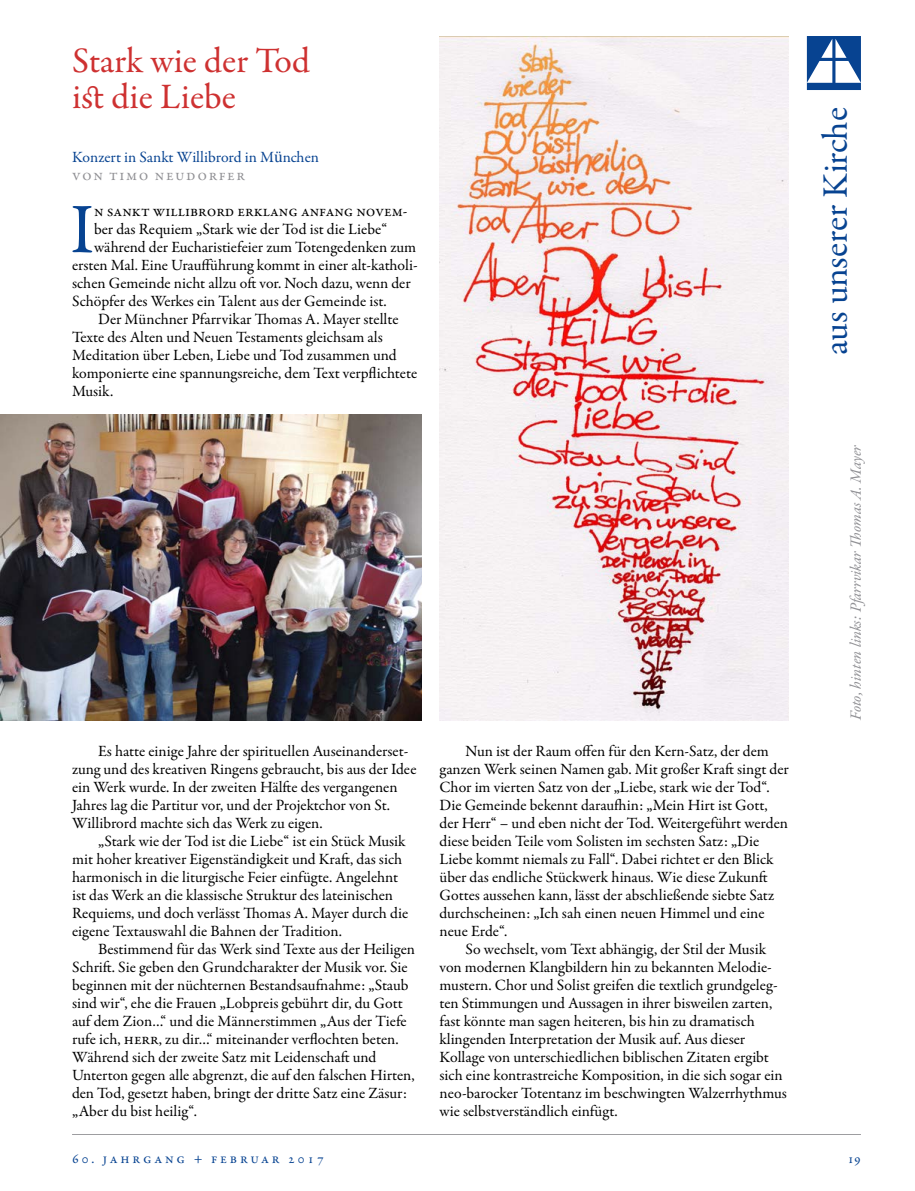
<style>
.page{position:relative;width:915px;height:1191px;background:#fff}
.page>*{position:absolute;margin:0;border:0;box-sizing:border-box;transform-origin:0 0}
.Text_mit_Initiale{font:71.25px "Garamond Premr Pro";color:#074391}
.Titel_KuB_AdK{font:36px/36px "Garamond Premr Pro";letter-spacing:-.01em;color:#ce3131}
.t1{font:36px "Garamond Premr Pro";color:#074391}
.Text_mit_Initiale-2{font:15.75px/18px "Garamond Premr Pro";letter-spacing:-.005em;color:#000}
.t2{font:italic 15.75px "Garamond Premr Pro";color:#919195}
.Subtitle{font:15.75px "Garamond Premr Pro";color:#074391}
.Autor_vor_Artikel{font:15.75px "Garamond Premr Pro";letter-spacing:.1em;color:#919195}
.t3{font:14.25px "Garamond Premr Pro";letter-spacing:.2em;color:#074391}
.s1{font-family:"Cambria"}
</style>
<div class="page">
<svg style="left:806px;top:36px;width:54px;height:54px"></svg>
<hr style="left:72px;top:1134px;width:788px;height:1px;background:#919195">
<img style="left:439px;top:36px;width:349px;height:684px">
<img style="left:0;top:414px;width:421px;height:306px">
<p class="Titel_KuB_AdK" style="left:72px;top:44px;width:239px">Stark wie der Tod ist die Liebe</p>
<p class="Subtitle" style="left:72px;top:148px;width:248px">Konzert in Sankt Willibrord in M<span class="s1">ü</span>nchen</p>
<p class="Autor_vor_Artikel" style="left:72px;top:166px;width:174px">Von Timo Neudorfer</p>
<p class="Text_mit_Initiale" style="left:70px;top:187px;width:26px">I</p>
<p class="Text_mit_Initiale-2" style="left:94px;top:202px;width:314px">n Sankt Willibrord erklang Anfang Novem-</p>
<p class="Text_mit_Initiale-2" style="left:94px;top:220px;width:294px">ber das Requiem „Stark wie der Tod ist die Liebe“</p>
<p class="Text_mit_Initiale-2" style="left:94px;top:238px;width:323px">während der Eucharistiefeier zum Totengedenken zum</p>
<p class="Text_mit_Initiale-2" style="left:72px;top:256px;width:347px">ersten Mal. Eine Uraufführung kommt in einer alt-katholi-</p>
<p class="Text_mit_Initiale-2" style="left:72px;top:274px;width:340px">schen Gemeinde nicht allzu oft vor. Noch dazu, wenn der</p>
<p class="Text_mit_Initiale-2" style="left:72px;top:292px;width:316px">Schöpfer des Werkes ein Talent aus der Gemeinde ist.</p>
<p class="Text_mit_Initiale-2" style="left:72px;top:310px;width:346px;text-indent:26px">Der Münchner Pfarrvikar Thomas A . Mayer stellte Texte des Alten und Neuen Testaments gleichsam als Meditation über Leben, Liebe und Tod zusammen und komponierte eine spannungsreiche, dem Text verpflichtete Musik.</p>
<p class="Text_mit_Initiale-2" style="left:72px;top:742px;width:346px;text-indent:26px">Es hatte einige Jahre der spirituellen Auseinanderset&shy;zung und des kreativen Ringens gebraucht, bis aus der Idee ein Werk wurde. In der zweiten Hälfte des vergangenen Jahres lag die Partitur vor, und der Projektchor von St.<br>Willibrord machte sich das Werk zu eigen.</p>
<p class="Text_mit_Initiale-2" style="left:72px;top:832px;width:337px;text-indent:26px">„Stark wie der Tod ist die Liebe“ ist ein Stück Musik mit hoher kreativer Eigenständigkeit und Kraft, das sich harmonisch in die liturgische Feier einfügte. Angelehnt ist das Werk an die klassische Struktur des lateinischen Requiems, und doch verlässt Thomas A . Mayer durch die eigene Textauswahl die Bahnen der Tradition.</p>
<p class="Text_mit_Initiale-2" style="left:72px;top:940px;width:344px;text-indent:26px">Bestimmend für das Werk sind Texte aus der Heiligen Schrift. Sie geben den Grundcharakter der Musik vor. Sie beginnen mit der nüchternen Bestandsaufnahme: „Staub sind wir“, ehe die Frauen „Lobpreis gebührt dir, du Gott auf dem Zion…“ und die Männerstimmen „Aus der Tiefe rufe ich, HERR, zu dir…“ miteinander verflochten beten.<br>Während sich der zweite Satz mit Leidenschaft und Unterton gegen alle abgrenzt, die auf den falschen Hirten, den Tod, gesetzt haben, bringt der dritte Satz eine Zäsur: „Aber du bist heilig“.</p>
<p class="Text_mit_Initiale-2" style="left:439px;top:742px;width:351px;text-indent:26px">Nun ist der Raum offen für den Kern-Satz, der dem ganzen Werk seinen Namen gab. Mit großer Kraft singt der Chor im vierten Satz von der „Liebe, stark wie der Tod“.<br>Die Gemeinde bekennt daraufhin: „Mein Hirt ist Gott, der Herr“ – und eben nicht der Tod. Weitergeführt werden diese beiden Teile vom Solisten im sechsten Satz: „Die Liebe kommt niemals zu Fall“. Dabei richtet er den Blick über das endliche Stückwerk hinaus. Wie diese Zukunft Gottes aussehen kann, lässt der abschließende siebte Satz durchscheinen: „Ich sah einen neuen Himmel und eine neue Erde“.</p>
<p class="Text_mit_Initiale-2" style="left:439px;top:940px;width:349px;text-indent:26px">So wechselt, vom Text abhängig, der Stil der Musik von modernen Klangbildern hin zu bekannten Melodie&shy;mustern. Chor und Solist greifen die textlich grundgeleg&shy;ten Stimmungen und Aussagen in ihrer bisweilen zarten, fast könnte man sagen heiteren, bis hin zu dramatisch klingenden Interpretation der Musik auf. Aus dieser Kollage von unterschiedlichen biblischen Zitaten ergibt sich eine kontrastreiche Komposition, in die sich sogar ein neo-barocker Totentanz im beschwingten Walzerrhythmus wie selbstverständlich einfügt.</p>
<h2 class="t1" style="left:813px;top:355px;width:249px;rotate:-90deg">aus unserer Kirche</h2>
<p class="t2" style="left:845px;top:720px;width:277px;rotate:-90deg">Foto, hinten links: Pfarrvikar Thomas A. Mayer</p>
<p class="t3" style="left:72px;top:1149px;width:253px">60. Jahrgang + Februar 2017</p>
<p class="t3" style="left:847px;top:1149px;width:15px">19</p>
</div>
